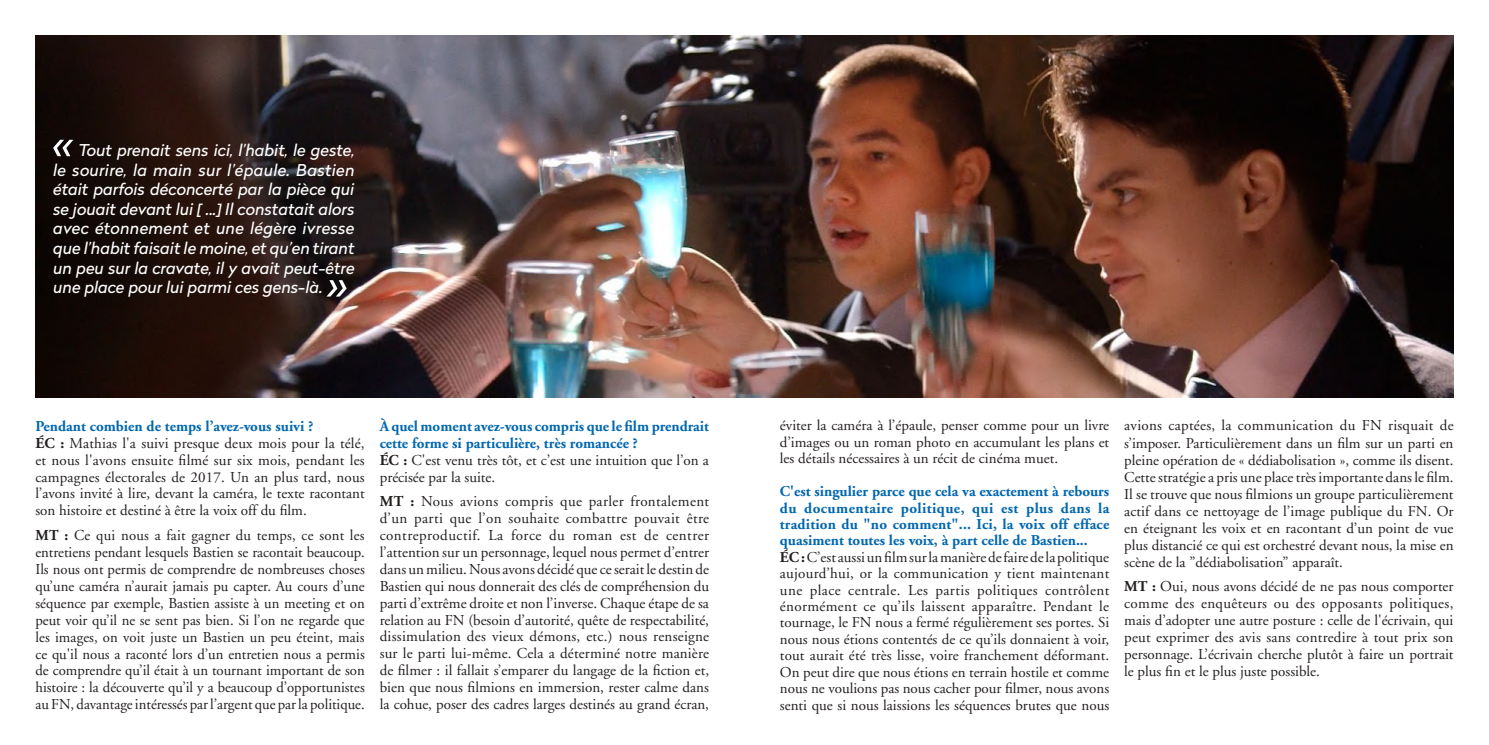
<style>
.page{position:relative;width:1489px;height:745px;background:#fff}
.page>*{position:absolute;margin:0;border:0;box-sizing:border-box;transform-origin:0 0}
.t1{font:italic 16.25px/19.5px "Radikal";color:#fff;text-align:justify}
.t2{font:15.12px/17px "Adobe Garamond";color:#241f1f;text-align:justify}
.t3{font:700 15.12px/17px "Adobe Garamond";color:#0067b0}
.t4{font:15px/16.4px "Adobe Garamond";color:#241f1f;text-align:justify}
.s1{font-weight:700;color:#0067b0}
.s2{font-weight:700}
.s3{color:#241f1f}
.s4{font-weight:400;color:#241f1f}
</style>
<div class="page">
<img style="left:35px;top:35px;width:1418px;height:362px">
<svg style="left:53px;top:140px;width:20px;height:16px"></svg>
<svg style="left:326px;top:280px;width:20px;height:16px"></svg>
<p class="t1" style="left:53px;top:140px;width:303px;text-indent:25px">Tout prenait sens ici, l’habit, le geste, le sourire, la main sur l’épaule. Bastien était parfois déconcerté par la pièce qui se jouait devant lui [ ...] Il constatait alors avec étonnement et une légère ivresse que l’habit faisait le moine, et qu’en tirant un peu sur la cravate, il y avait peut-être une place pour lui parmi ces gens-là.</p>
<p class="t2" style="left:35px;top:417px;width:331px;text-align:left"><span class="s1">Pendant combien de temps l’avez-vous suivi ?<br></span><span class="s2">ÉC :</span> Mathias l'a suivi presque deux mois pour la télé, et nous l'avons ensuite filmé sur six mois, pendant les campagnes électorales de 2017. Un an plus tard, nous l’avons invité à lire, devant la caméra, le texte racontant son histoire et destiné à être la voix off du film.</p>
<p class="t2" style="left:35px;top:526px;width:331px"><span class="s2">MT :</span> Ce qui nous a fait gagner du temps, ce sont les entretiens pendant lesquels Bastien se racontait beaucoup.<br>Ils nous ont permis de comprendre de nombreuses choses qu’une caméra n’aurait jamais pu capter. Au cours d’une séquence par exemple, Bastien assiste à un meeting et on peut voir qu’il ne se sent pas bien. Si l’on ne regarde que les images, on voit juste un Bastien un peu éteint, mais ce qu'il nous a raconté lors d’un entretien nous a permis de comprendre qu’il était à un tournant important de son histoire : la découverte qu’il y a beaucoup d’opportunistes au FN, davantage intéressés par l’argent que par la politique.</p>
<p class="t3" style="left:380px;top:417px;width:331px">À quel moment avez-vous compris que le film prendrait cette forme si particulière, très romancée ?<br><span class="s3">ÉC :</span> <span class="s4">C'est venu très tôt, et c’est une intuition que l’on a précisée par la suite.</span></p>
<p class="t2" style="left:380px;top:492px;width:331px"><span class="s2">MT :</span> Nous avions compris que parler frontalement d’un parti que l’on souhaite combattre pouvait être contreproductif. La force du roman est de centrer l’attention sur un personnage, lequel nous permet d’entrer dans un milieu. Nous avons décidé que ce serait le destin de Bastien qui nous donnerait des clés de compréhension du parti d’extrême droite et non l’inverse. Chaque étape de sa relation au FN (besoin d’autorité, quête de respectabilité, dissimulation des vieux démons, etc.) nous renseigne sur le parti lui-même. Cela a déterminé notre manière de filmer : il fallait s’emparer du langage de la fiction et, bien que nous filmions en immersion, rester calme dans la cohue, poser des cadres larges destinés au grand écran,</p>
<p class="t4" style="left:780px;top:417px;width:331px">éviter la caméra à l’épaule, penser comme pour un livre d’images ou un roman photo en accumulant les plans et les détails nécessaires à un récit de cinéma muet.</p>
<p class="t4" style="left:780px;top:483px;width:331px;text-align:left"><span class="s1">C'est singulier parce que cela va exactement à rebours du documentaire politique, qui est plus dans la tradition du "no comment"... Ici, la voix off efface quasiment toutes les voix, à part celle de Bastien...<br></span><span class="s2">ÉC:</span>C’est aussi un film sur la manière de faire de la politique aujourd’hui, or la communication y tient maintenant une place centrale. Les partis politiques contrôlent énormément ce qu’ils laissent apparaître. Pendant le tournage, le FN nous a fermé régulièrement ses portes. Si nous nous étions contentés de ce qu’ils donnaient à voir, tout aurait été très lisse, voire franchement déformant.<br>On peut dire que nous étions en terrain hostile et comme nous ne voulions pas nous cacher pour filmer, nous avons senti que si nous laissions les séquences brutes que nous</p>
<p class="t4" style="left:1124px;top:417px;width:331px;line-height:17px">avions captées, la communication du FN risquait de s’imposer. Particulièrement dans un film sur un parti en pleine opération de « dédiabolisation », comme ils disent.<br>Cette stratégie a pris une place très importante dans le film.<br>Il se trouve que nous filmions un groupe particulièrement actif dans ce nettoyage de l’image publique du FN. Or en éteignant les voix et en racontant d’un point de vue plus distancié ce qui est orchestré devant nous, la mise en scène de la ”dédiabolisation” apparaît.</p>
<p class="t4" style="left:1124px;top:577px;width:331px;line-height:17px"><span class="s2">MT :</span> Oui, nous avons décidé de ne pas nous comporter comme des enquêteurs ou des opposants politiques, mais d’adopter une autre posture : celle de l'écrivain, qui peut exprimer des avis sans contredire à tout prix son personnage. L’écrivain cherche plutôt à faire un portrait le plus fin et le plus juste possible.</p>
</div>
